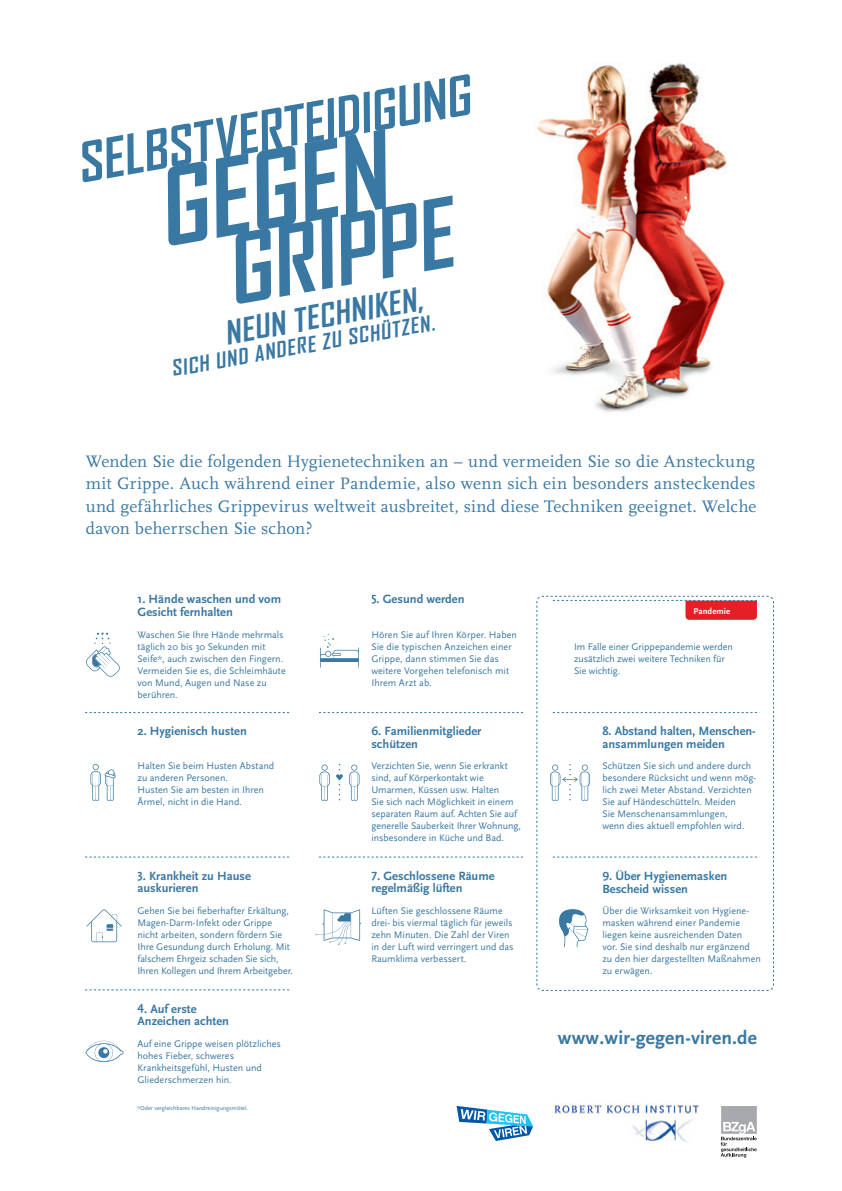
<style>
.page{position:relative;width:842px;height:1191px;background:#fff}
.page>*{position:absolute;margin:0;border:0;box-sizing:border-box;transform-origin:0 0}
.t1{font:italic 700 102px "Agency FB";color:#3978a3}
.t2{font:italic 700 91.5px "Agency FB";color:#3978a3}
.t3{font:italic 700 52.5px "Agency FB";color:#3978a3}
.t4{font:italic 700 31.5px "Agency FB";color:#3978a3}
.t5{font:italic 700 21px "Agency FB";color:#3978a3}
.t6{font:700 19.5px "Scala Sans";letter-spacing:.01em;color:#3978a3}
.t7{font:17.4px/22.5px "Scala FF";letter-spacing:.015em;color:#3978a3;text-align:justify}
.t8{font:700 12.5px/12.5px "Scala Sans";color:#3978a3}
.t9{font:10px/12px "Scala Sans";color:#3978a3}
.t10{font:700 8.8px "Scala Sans";letter-spacing:.01em;color:#fff}
.t11{font:6px "Scala Sans";color:#3978a3}
.s1{font-size:9.5px}
</style>
<div class="page">
<img style="left:108px;top:63px;width:661px;height:614px">
<div style="left:721px;top:1106px;width:36px;height:27px;background:#a8a9ad"></div>
<svg style="left:721px;top:1121px;width:36px;height:36px"></svg>
<img style="left:554px;top:1103px;width:145px;height:39px">
<svg style="left:456px;top:1106px;width:77px;height:35px"></svg>
<svg style="left:85px;top:989px;width:204px;height:1px"></svg>
<svg style="left:85px;top:856px;width:204px;height:1px"></svg>
<svg style="left:319px;top:856px;width:204px;height:1px"></svg>
<svg style="left:85px;top:712px;width:204px;height:1px"></svg>
<svg style="left:319px;top:712px;width:204px;height:1px"></svg>
<svg style="left:315px;top:909px;width:46px;height:36px"></svg>
<svg style="left:86px;top:632px;width:34px;height:44px"></svg>
<svg style="left:90px;top:764px;width:25px;height:36px"></svg>
<svg style="left:86px;top:909px;width:36px;height:33px"></svg>
<svg style="left:320px;top:634px;width:39px;height:33px"></svg>
<svg style="left:319px;top:764px;width:40px;height:36px"></svg>
<svg style="left:85px;top:1040px;width:38px;height:22px"></svg>
<svg style="left:536px;top:596px;width:238px;height:395px"></svg>
<h3 class="t3" style="left:72px;top:135px;width:400px;rotate:-10deg">Selbstverteidigung</h3>
<h1 class="t1" style="left:147px;top:154px;width:232px;rotate:-10deg">gegen</h1>
<h2 class="t2" style="left:217px;top:221px;width:229px;rotate:-10deg">grippe</h2>
<h3 class="t4" style="left:222px;top:315px;width:202px;rotate:-10deg">NEUN Techniken,</h3>
<h3 class="t5" style="left:169px;top:357px;width:268px;rotate:-10deg">sich und andere zu schützen.</h3>
<p class="t7" style="left:86px;top:450px;width:672px">Wenden Sie die folgenden Hygienetechniken an – und vermeiden Sie so die Ansteckung mit Grippe. Auch während einer Pandemie, also wenn sich ein besonders ansteckendes und gefährliches Grippevirus weltweit ausbreitet, sind diese Techniken geeignet. Welche davon beherrschen Sie schon?</p>
<p class="t8" style="left:137px;top:593px;width:145px">1. Hände waschen und vom<br>Gesicht fernhalten</p>
<p class="t9" style="left:137px;top:628px;width:150px">Waschen Sie Ihre Hände mehrmals täglich 20 bis 30 Sekunden mit<br>Seife<span class="s1">*</span>, auch zwischen den Fingern.<br>Vermeiden Sie es, die Schleimhäute von Mund, Augen und Nase zu berühren.</p>
<p class="t8" style="left:137px;top:725px;width:111px">2. Hygienisch husten</p>
<p class="t9" style="left:137px;top:760px;width:138px">Halten Sie beim Husten Abstand zu anderen Personen.<br>Husten Sie am besten in Ihren<br>Ärmel, nicht in die Hand.</p>
<p class="t8" style="left:137px;top:870px;width:115px">3. Krankheit zu Hause auskurieren</p>
<p class="t9" style="left:137px;top:905px;width:157px">Gehen Sie bei fieberhafter Erkältung, Magen-Darm-Infekt oder Grippe nicht arbeiten, sondern fördern Sie Ihre Gesundung durch Erholung. Mit falschem Ehrgeiz schaden Sie sich, Ihren Kollegen und Ihrem Arbeitgeber.</p>
<p class="t8" style="left:137px;top:1002px;width:93px">4. Auf erste<br>Anzeichen achten</p>
<p class="t9" style="left:137px;top:1038px;width:145px">Auf eine Grippe weisen plötzliches hohes Fieber, schweres<br>Krankheitsgefühl, Husten und<br>Gliederschmerzen hin.</p>
<p class="t11" style="left:137px;top:1105px;width:112px">*Oder vergleichbares Handreinigungsmittel.</p>
<p class="t8" style="left:371px;top:593px;width:95px">5. Gesund werden</p>
<p class="t9" style="left:371px;top:628px;width:147px">Hören Sie auf Ihren Körper. Haben<br>Sie die typischen Anzeichen einer<br>Grippe, dann stimmen Sie das weitere Vorgehen telefonisch mit<br>Ihrem Arzt ab.</p>
<p class="t8" style="left:371px;top:724px;width:112px;line-height:13px">6. Familienmitglieder schützen</p>
<p class="t9" style="left:371px;top:760px;width:151px">Verzichten Sie, wenn Sie erkrankt sind, auf Körperkontakt wie<br>Umarmen, Küssen usw. Halten<br>Sie sich nach Möglichkeit in einem separaten Raum auf. Achten Sie auf generelle Sauberkeit Ihrer Wohnung, insbesondere in Küche und Bad.</p>
<p class="t8" style="left:371px;top:870px;width:125px">7. Geschlossene Räume regelmäßig lüften</p>
<p class="t9" style="left:371px;top:905px;width:144px">Lüften Sie geschlossene Räume drei- bis viermal täglich für jeweils zehn Minuten. Die Zahl der Viren in der Luft wird verringert und das<br>Raumklima verbessert.</p>
<p class="t10" style="left:693px;top:606px;width:38px">Pandemie</p>
<p class="t9" style="left:574px;top:640px;width:160px">Im Falle einer Grippepandemie werden zusätzlich zwei weitere Techniken für<br>Sie wichtig.</p>
<p class="t8" style="left:602px;top:724px;width:155px;line-height:13px">8. Abstand halten, Menschen&shy;ansammlungen meiden</p>
<p class="t9" style="left:602px;top:760px;width:155px">Schützen Sie sich und andere durch besondere Rücksicht und wenn mög&shy;lich zwei Meter Abstand. Verzichten Sie auf Händeschütteln. Meiden<br>Sie Menschenansammlungen,<br>wenn dies aktuell empfohlen wird.</p>
<p class="t8" style="left:602px;top:869px;width:126px;line-height:13px">9. Über Hygienemasken<br>Bescheid wissen</p>
<p class="t9" style="left:602px;top:905px;width:160px">Über die Wirksamkeit von Hygiene&shy;masken während einer Pandemie liegen keine ausreichenden Daten<br>vor. Sie sind deshalb nur ergänzend zu den hier dargestellten Maßnahmen zu erwägen.</p>
<h3 class="t6" style="left:558px;top:1027px;width:201px">www.wir-gegen-viren.de</h3>
</div>
